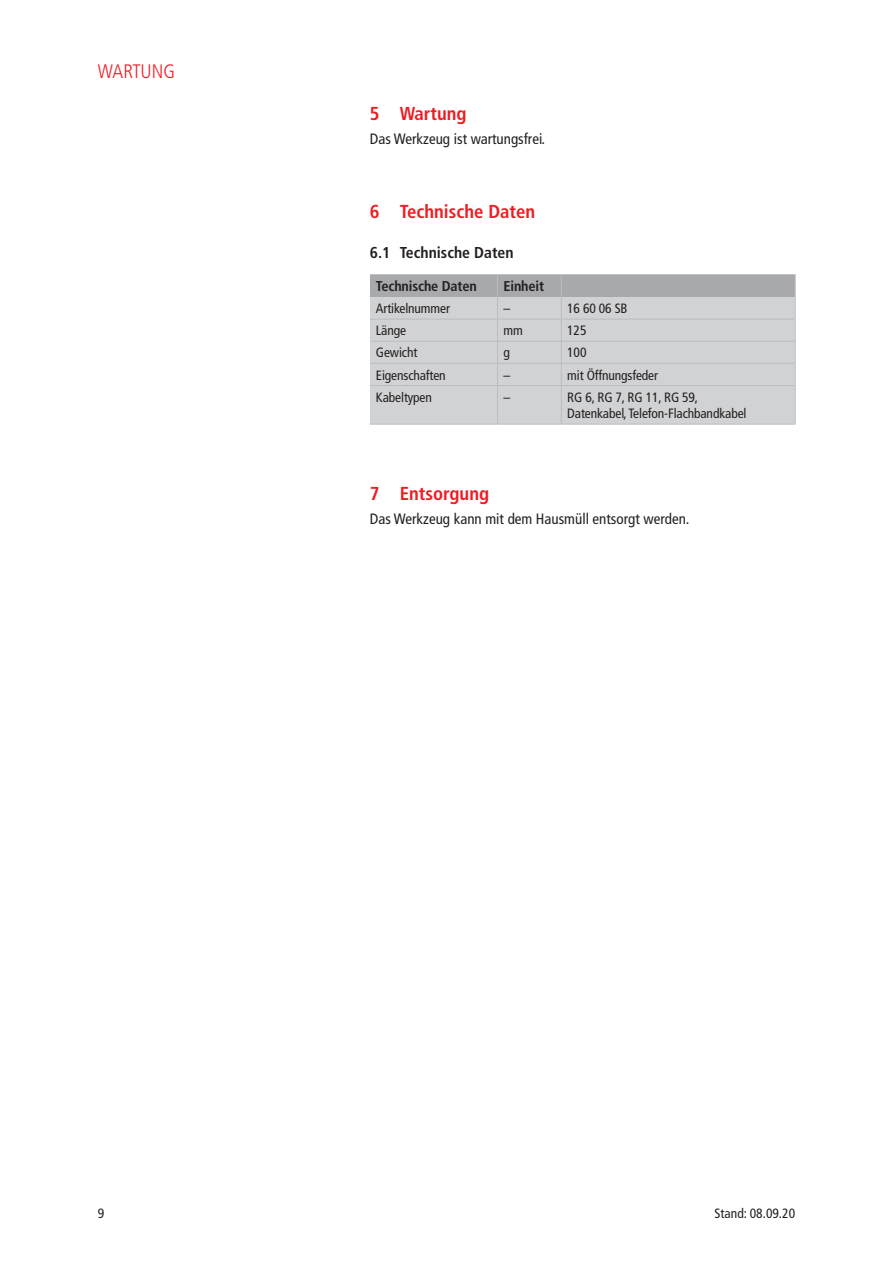
<style>
.page{position:relative;width:893px;height:1263px;background:#fff}
.page>*{position:absolute;margin:0;border:0;box-sizing:border-box;transform-origin:0 0}
.t1{font:300 condensed 19.5px "Frutiger LT Pro";color:#ee1d23}
.t2{font:700 condensed 18.75px "Frutiger LT Pro";color:#ee1d23}
.t3{font:700 condensed 15.75px "Frutiger LT Pro";color:#231f20}
.t4{font:condensed 15px "Frutiger LT Pro";color:#231f20}
.t5{font:700 condensed 14.25px "Frutiger LT Pro";letter-spacing:-.01em;color:#231f20}
.t6{font:condensed 13.5px/16.5px "Frutiger LT Pro";letter-spacing:-.01em;color:#231f20}
</style>
<div class="page">
<div style="left:370px;top:386px;width:425px;height:38px;background:#d1d2d4"></div>
<hr style="left:370px;top:385px;width:127px;height:1px;background:#bcbdc0">
<hr style="left:497px;top:385px;width:64px;height:1px;background:#bcbdc0">
<hr style="left:497px;top:386px;width:1px;height:38px;background:#bcbdc0">
<hr style="left:561px;top:385px;width:234px;height:1px;background:#bcbdc0">
<hr style="left:561px;top:386px;width:1px;height:38px;background:#bcbdc0">
<hr style="left:795px;top:386px;width:1px;height:38px;background:#bcbdc0">
<hr style="left:370px;top:424px;width:127px;height:1px;background:#bcbdc0">
<hr style="left:497px;top:424px;width:64px;height:1px;background:#bcbdc0">
<hr style="left:561px;top:424px;width:234px;height:1px;background:#bcbdc0">
<svg style="left:370px;top:274px;width:426px;height:111px;background:#c8c9cb"></svg>
<h1 class="t1" style="left:98px;top:60px;width:79px">WARTUNG</h1>
<p class="t2" style="left:370px;top:103px;width:98px">5 Wartung</p>
<p class="t4" style="left:370px;top:130px;width:177px">Das Werkzeug ist wartungsfrei.</p>
<p class="t2" style="left:370px;top:200px;width:167px">6 Technische Daten</p>
<p class="t3" style="left:370px;top:243px;width:145px">6.1 Technische Daten</p>
<p class="t5" style="left:376px;top:278px;width:102px">Technische Daten</p>
<p class="t5" style="left:503px;top:278px;width:42px">Einheit</p>
<p class="t6" style="left:376px;top:300px;width:76px">Artikelnummer</p>
<p class="t6" style="left:503px;top:300px;width:8px">–</p>
<p class="t6" style="left:567px;top:300px;width:62px">16 60 06 SB</p>
<p class="t6" style="left:376px;top:322px;width:32px">Länge</p>
<p class="t6" style="left:503px;top:322px;width:21px">mm</p>
<p class="t6" style="left:567px;top:322px;width:21px">125</p>
<p class="t6" style="left:376px;top:344px;width:43px">Gewicht</p>
<p class="t6" style="left:503px;top:344px;width:8px">g</p>
<p class="t6" style="left:567px;top:344px;width:21px">100</p>
<p class="t6" style="left:376px;top:367px;width:71px">Eigenschaften</p>
<p class="t6" style="left:503px;top:367px;width:8px">–</p>
<p class="t6" style="left:567px;top:367px;width:92px">mit Öffnungsfeder</p>
<p class="t6" style="left:376px;top:389px;width:58px">Kabeltypen</p>
<p class="t6" style="left:503px;top:389px;width:8px">–</p>
<p class="t6" style="left:567px;top:389px;width:181px">RG 6, RG 7, RG 11, RG 59,<br>Datenkabel, Telefon-Flachbandkabel</p>
<p class="t2" style="left:370px;top:483px;width:121px">7 Entsorgung</p>
<p class="t4" style="left:370px;top:510px;width:321px">Das Werkzeug kann mit dem Hausmüll entsorgt werden.</p>
<p class="t6" style="left:98px;top:1205px;width:8px">9</p>
<p class="t6" style="left:715px;top:1205px;width:82px">Stand: 08.09.20</p>
</div>
